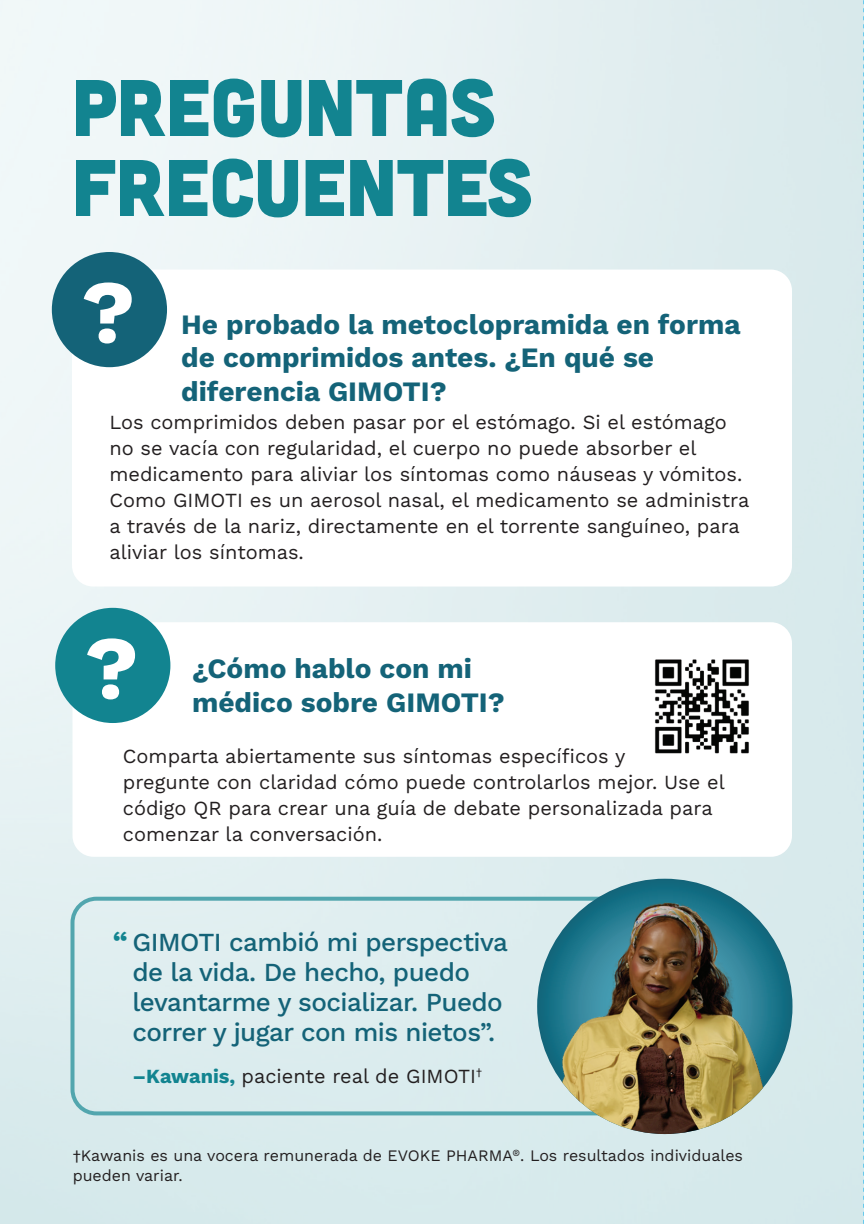
<style>
.page{position:relative;width:864px;height:1224px;background:#fff}
.page>*{position:absolute;margin:0;border:0;box-sizing:border-box;transform-origin:0 0}
.t1{font:90px "Work Sans";color:#fff}
.t2{font:80px/80px "Cubano Sharp";color:#128490}
.t3{font:28px/33.6px "Work Sans";color:#146378}
.P1{font:26px/30px "Work Sans";letter-spacing:-.02em;color:#146378}
.P1-2{font:20px/26px "Work Sans";color:#231f20}
.P2{font:16px/20px "Work Sans";color:#231f20}
.s1{font-size:28px;color:#128490}
.s2{color:#128490}
</style>
<div class="page">
<img style="left:0;top:0;width:863px;height:1224px">
<div style="left:72px;top:270px;width:720px;height:317px;background:#fff;border-radius:21px"></div>
<div style="left:73px;top:622px;width:719px;height:235px;background:#fff;border-radius:21px"></div>
<div style="left:70px;top:897px;width:625px;height:218px;border:4px solid #52a6ae;border-radius:24px"></div>
<div style="left:52px;top:252px;width:115px;height:115px;background:#146378;border-radius:50%"></div>
<div style="left:55px;top:608px;width:115px;height:115px;background:#128490;border-radius:50%"></div>
<img style="left:537px;top:882px;width:255px;height:252px">
<img style="left:655px;top:659px;width:94px;height:95px">
<svg style="left:863px;top:0;width:1px;height:1224px"></svg>
<h1 class="t2" style="left:72px;top:64px;width:462px">PREGUNTAS<br>FRECUENTES</h1>
<h1 class="t1" style="left:81px;top:244px;width:56px">?</h1>
<h2 class="t3" style="left:181px;top:306px;width:561px">He probado la metoclopramida en forma de comprimidos antes. ¿En qué se diferencia GIMOTI?</h2>
<p class="P1-2" style="left:109px;top:409px;width:641px">Los comprimidos deben pasar por el estómago. Si el estómago no se vacía con regularidad, el cuerpo no puede absorber el medicamento para aliviar los síntomas como náuseas y vómitos.<br>Como GIMOTI es un aerosol nasal, el medicamento se administra a través de la nariz, directamente en el torrente sanguíneo, para aliviar los síntomas.</p>
<h1 class="t1" style="left:84px;top:600px;width:56px">?</h1>
<h2 class="t3" style="left:192px;top:651px;width:314px">¿Cómo hablo con mi médico sobre GIMOTI?</h2>
<p class="P1-2" style="left:123px;top:742px;width:603px">Comparta abiertamente sus síntomas específicos y<br>pregunte con claridad cómo puede controlarlos mejor. Use el código QR para crear una guía de debate personalizada para comenzar la conversación.</p>
<p class="P1" style="left:132px;top:926px;width:377px;text-indent:-20px"><span class="s1">“</span> GIMOTI cambió mi perspectiva de la vida. De hecho, puedo levantarme y socializar. Puedo correr y jugar con mis nietos”.</p>
<p class="P1-2" style="left:132px;top:1062px;width:351px"><span class="s2">–Kawanis,</span> paciente real de GIMOTI<sup>†</sup></p>
<p class="P2" style="left:73px;top:1145px;width:672px">†Kawanis es una vocera remunerada de EVOKE PHARMA<sup>®</sup>. Los resultados individuales pueden variar.</p>
</div>
